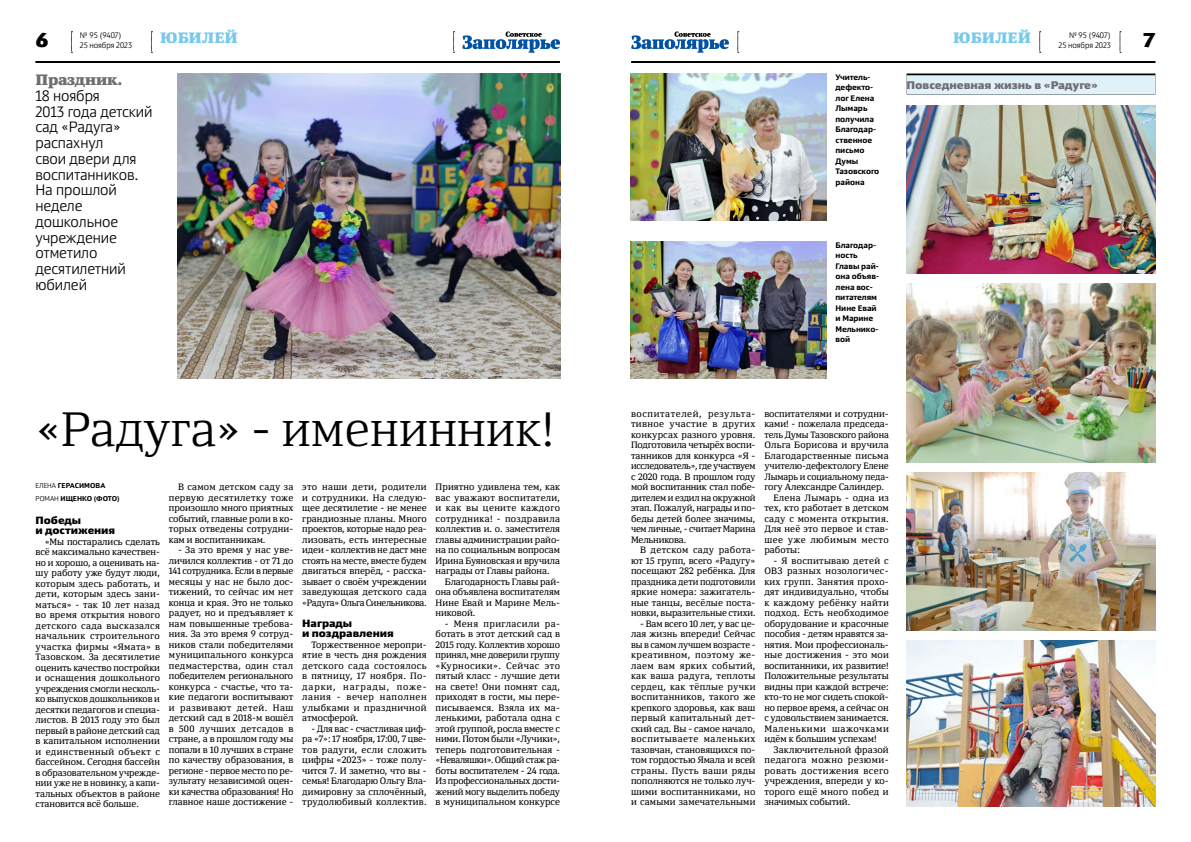
<style>
.page{position:relative;width:1191px;height:842px;background:#fff}
.page>*{position:absolute;margin:0;border:0;box-sizing:border-box;transform-origin:0 0}
.t1{font:300 48px "Yefimov Serif";letter-spacing:-.005em;color:#000}
.t2{font:900 20px "Yefimov Sans";color:#000}
.t3{font:300 15px/15.8px "Yefimov Sans";letter-spacing:-.005em;color:#000}
.t4{font:900 15px "Yefimov Serif";letter-spacing:.005em;color:#78c9eb}
.t5{font:900 15px "Yefimov Serif";letter-spacing:-.005em;color:#6d6e71}
.t6{font:900 11px "Yefimov Sans";letter-spacing:-.005em;color:#6d6e71}
.t7{font:900 10.5px/10.5px "Yefimov Sans";letter-spacing:-.005em;color:#000}
.t8{font:9.2px/10.5px "Yefimov Serif";letter-spacing:-.005em;color:#000;text-align:justify}
.t9{font:9.2px "Yefimov Serif";letter-spacing:.03em;color:#000}
.t10{font:9.2px "Yefimov Serif";letter-spacing:.025em;color:#000}
.t11{font:9.2px "Yefimov Serif";letter-spacing:.02em;color:#000}
.t12{font:9.2px "Yefimov Serif";letter-spacing:.015em;color:#000}
.t13{font:9.2px "Yefimov Serif";letter-spacing:.045em;color:#000}
.t14{font:700 8px/10.5px "Yefimov Sans";letter-spacing:-.005em;color:#000}
.t15{font:300 8px/10.5px "Yefimov Sans";letter-spacing:-.005em;color:#000}
.t16{font:700 7px/12.4px "Yefimov Sans";letter-spacing:.03em;color:#000}
.s1{font-weight:300}
</style>
<div class="page">
<svg style="left:71px;top:31px;width:1px;height:22px"></svg>
<svg style="left:1119px;top:31px;width:1px;height:22px"></svg>
<svg style="left:453px;top:31px;width:1px;height:22px"></svg>
<svg style="left:737px;top:31px;width:1px;height:22px"></svg>
<svg style="left:151px;top:31px;width:1px;height:22px"></svg>
<svg style="left:1039px;top:31px;width:1px;height:22px"></svg>
<hr style="left:631px;top:61px;width:524px;height:2px;background:#000">
<svg style="left:462px;top:31px;width:98px;height:22px"></svg>
<svg style="left:631px;top:31px;width:98px;height:22px"></svg>
<hr style="left:35px;top:61px;width:525px;height:2px;background:#000">
<img style="left:178px;top:73px;width:382px;height:305px">
<img style="left:631px;top:241px;width:195px;height:137px">
<img style="left:631px;top:73px;width:195px;height:147px">
<div style="left:906px;top:73px;width:249px;height:21px;background:#000"></div>
<div style="left:906px;top:75px;width:249px;height:19px;background:#e1f1fa"></div>
<img style="left:906px;top:283px;width:249px;height:179px">
<img style="left:906px;top:472px;width:249px;height:158px">
<img style="left:906px;top:105px;width:249px;height:168px">
<img style="left:906px;top:640px;width:249px;height:166px">
<h2 class="t2" style="left:36px;top:27px;width:15px">6</h2>
<h3 class="t4" style="left:160px;top:28px;width:79px">юбилей</h3>
<h3 class="t4" style="left:953px;top:28px;width:79px">юбилей</h3>
<h2 class="t2" style="left:1142px;top:27px;width:14px">7</h2>
<p class="t15" style="left:80px;top:30px;width:54px">№ 95 (9407)<br>25 ноября 2023</p>
<p class="t15" style="left:1058px;top:30px;width:54px;text-align:right">№ 95 (9407)<br>25 ноября 2023</p>
<h3 class="t5" style="left:35px;top:70px;width:88px">Праздник.</h3>
<h3 class="t3" style="left:35px;top:87px;width:119px">18 ноября<br>2013 года детский сад «Радуга» распахнул<br>свои двери для воспитанников.<br>На прошлой неделе дошкольное учреждение отметило десятилетний юбилей</h3>
<h1 class="t1" style="left:36px;top:400px;width:520px">«Радуга» - именинник!</h1>
<p class="t16" style="left:36px;top:480px;width:85px"><span class="s1">Елена</span> Герасимова<br><span class="s1">Роман</span> Ищенко (фото)</p>
<p class="t7" style="left:36px;top:515px;width:81px">Победы<br>и достижения</p>
<p class="t8" style="left:36px;top:536px;width:126px;text-indent:9px">«Мы постарались сделать всё максимально качествен&shy;но и хорошо, а оценивать на&shy;шу работу уже будут люди, которым здесь работать, и дети, которым здесь зани&shy;маться» - так 10 лет назад во время открытия нового детского сада высказался начальник строительного участка фирмы «Ямата» в Тазовском. За десятилетие оценить качество постройки и оснащения дошкольного учреждения смогли несколь&shy;ко выпусков дошкольников и десятки педагогов и специа&shy;листов. В 2013 году это был первый в районе детский сад в капитальном исполнении и единственный объект с бассейном. Сегодня бассейн в образовательном учрежде&shy;нии уже не в новинку, а капи&shy;тальных объектов в районе становится всё больше.</p>
<p class="t8" style="left:169px;top:481px;width:126px;text-indent:9px">В самом детском саду за первую десятилетку тоже произошло много приятных событий, главные роли в ко&shy;торых отведены сотрудни&shy;кам и воспитанникам.</p>
<p class="t8" style="left:169px;top:544px;width:126px;text-indent:9px">- За это время у нас уве&shy;личился коллектив - от 71 до 141 сотрудника. Если в первые месяцы у нас не было дос&shy;тижений, то сейчас им нет конца и края. Это не только радует, но и предъявляет к нам повышенные требова&shy;ния. За это время 9 сотруд&shy;ников стали победителями муниципального конкурса педмастерства, один стал победителем регионального конкурса - счастье, что та&shy;кие педагоги воспитывают и развивают детей. Наш детский сад в 2018-м вошёл в 500 лучших детсадов в стране, а в прошлом году мы попали в 10 лучших в стране по качеству образования, в регионе - первое место по ре&shy;зультату независимой оцен&shy;ки качества образования! Но главное наше достижение -</p>
<p class="t8" style="left:302px;top:481px;width:126px">это наши дети, родители и сотрудники. На следую&shy;щее десятилетие - не менее грандиозные планы. Много проектов, которые надо реа&shy;лизовать, есть интересные идеи - коллектив не даст мне стоять на месте, вместе будем двигаться вперёд, - расска&shy;зывает о своём учреждении заведующая детского сада «Радуга» Ольга Синельникова.</p>
<p class="t7" style="left:302px;top:618px;width:93px">Награды<br>и поздравления</p>
<p class="t8" style="left:302px;top:639px;width:126px;text-indent:9px">Торжественное меропри&shy;ятие в честь дня рождения детского сада состоялось в пятницу, 17 ноября. По&shy;дарки, награды, поже&shy;лания - вечер наполнен улыбками и праздничной атмосферой.</p>
<p class="t8" style="left:302px;top:723px;width:126px;text-indent:9px">- Для вас - счастливая циф&shy;ра «7»: 17 ноября, 17:00, 7 цве&shy;тов радуги, если сложить цифры «2023» - тоже полу&shy;чится 7. И заметно, что вы - семья! Благодарю Ольгу Вла&shy;димировну за сплочённый, трудолюбивый коллектив.</p>
<p class="t8" style="left:435px;top:481px;width:126px">Приятно удивлена тем, как вас уважают воспитатели, и как вы цените каждого сотрудника! - поздравила коллектив и. о. заместителя главы администрации райо&shy;на по социальным вопросам Ирина Буяновская и вручила награды от Главы района.</p>
<p class="t8" style="left:435px;top:576px;width:126px;text-indent:9px">Благодарность Главы рай&shy;она объявлена воспитателям Нине Евай и Марине Мель&shy;никовой.</p>
<p class="t8" style="left:435px;top:618px;width:126px;text-indent:9px">- Меня пригласили ра&shy;ботать в этот детский сад в 2015 году. Коллектив хорошо принял, мне доверили группу «Курносики». Сейчас это пятый класс - лучшие дети на свете! Они помнят сад, приходят в гости, мы пере&shy;писываемся. Взяла их ма&shy;ленькими, работала одна с этой группой, росла вместе с ними. Потом были «Лучики», теперь подготовительная - «Неваляшки». Общий стаж ра&shy;боты воспитателем - 24 года.<br>Из профессиональных дости&shy;жений могу выделить победу в муниципальном конкурсе</p>
<p class="t14" style="left:835px;top:72px;width:45px">Учитель&shy;дефекто&shy;лог Елена<br>Лымарь получила<br>Благодар&shy;ственное письмо<br>Думы<br>Тазовского района</p>
<p class="t14" style="left:835px;top:240px;width:45px">Благодар&shy;ность<br>Главы рай&shy;она объяв&shy;лена вос&shy;питателям<br>Нине Евай и Марине<br>Мельнико&shy;вой</p>
<p class="t6" style="left:906px;top:78px;width:193px">Повседневная жизнь в «Радуге»</p>
<p class="t8" style="left:631px;top:408px;width:126px">воспитателей, результа&shy;тивное участие в других конкурсах разного уровня.<br>Подготовила четырёх воспи&shy;танников для конкурса «Я - исследователь», где участвуем с 2020 года. В прошлом году мой воспитанник стал побе&shy;дителем и ездил на окружной этап. Пожалуй, награды и по&shy;беды детей более значимы, чем личные, - считает Марина Мельникова.</p>
<p class="t8" style="left:631px;top:544px;width:126px;text-indent:9px">В детском саду работа&shy;ют 15 групп, всего «Радугу» посещают 282 ребёнка. Для праздника дети подготовили яркие номера: зажигатель&shy;ные танцы, весёлые поста&shy;новки, выразительные стихи.</p>
<p class="t8" style="left:631px;top:618px;width:126px;text-indent:9px">- Вам всего 10 лет, у вас це&shy;лая жизнь впереди! Сейчас вы в самом лучшем возрасте - креативном, поэтому же&shy;лаем вам ярких событий, как ваша радуга, теплоты сердец, как тёплые ручки воспитанников, такого же крепкого здоровья, как ваш первый капитальный дет&shy;ский сад. Вы - самое начало, воспитываете маленьких тазовчан, становящихся по&shy;том гордостью Ямала и всей страны. Пусть ваши ряды пополняются не только луч&shy;шими воспитанниками, но и самыми замечательными</p>
<p class="t8" style="left:764px;top:408px;width:126px">воспитателями и сотрудни-</p>
<p class="t8" style="left:764px;top:418px;width:126px">ками! - пожелала председа-</p>
<p class="t8" style="left:764px;top:429px;width:126px">тель Думы Тазовского района</p>
<p class="t11" style="left:764px;top:439px;width:126px">Ольга Борисова и вручила</p>
<p class="t10" style="left:764px;top:450px;width:126px">Благодарственные письма</p>
<p class="t8" style="left:764px;top:460px;width:126px">учителю-дефектологу Елене</p>
<p class="t8" style="left:764px;top:471px;width:126px">Лымарь и социальному педа-</p>
<p class="t8" style="left:764px;top:481px;width:121px">гогу Александре Салиндер.</p>
<p class="t9" style="left:773px;top:492px;width:117px">Елена Лымарь - одна из</p>
<p class="t8" style="left:764px;top:502px;width:126px">тех, кто работает в детском</p>
<p class="t9" style="left:764px;top:513px;width:126px">саду с момента открытия.</p>
<p class="t12" style="left:764px;top:523px;width:126px">Для неё это первое и став-</p>
<p class="t13" style="left:764px;top:534px;width:126px">шее уже любимым место</p>
<p class="t8" style="left:764px;top:544px;width:37px">работы:</p>
<p class="t8" style="left:764px;top:555px;width:126px;text-indent:9px">- Я воспитываю детей с ОВЗ разных нозологичес&shy;ких групп. Занятия прохо&shy;дят индивидуально, чтобы к каждому ребёнку найти подход. Есть необходимое оборудование и красочные пособия - детям нравятся за&shy;нятия. Мои профессиональ&shy;ные достижения - это мои воспитанники, их развитие!<br>Положительные результаты видны при каждой встрече: кто-то не мог сидеть спокой&shy;но первое время, а сейчас он с удовольствием занимается.<br>Маленькими шажочками идём к большим успехам!</p>
<p class="t8" style="left:764px;top:744px;width:126px;text-indent:9px">Заключительной фразой педагога можно резюми&shy;ровать достижения всего учреждения, впереди у ко&shy;торого ещё много побед и значимых событий.</p>
</div>
